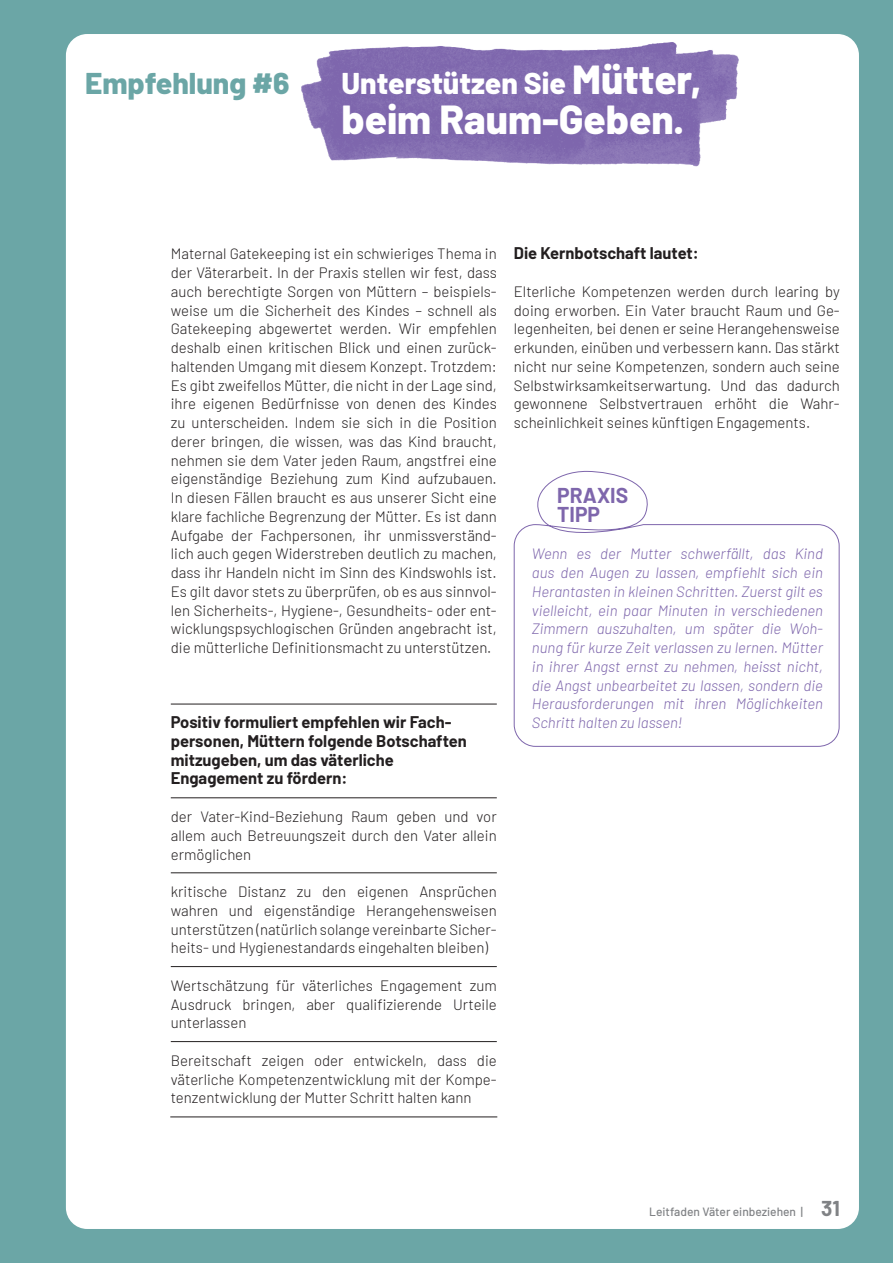
<style>
.page{position:relative;width:893px;height:1263px;background:#6ba6a6}
.page>*{position:absolute;margin:0;border:0;box-sizing:border-box;transform-origin:0 0}
.t1{font:800 40.5px "Barlow";color:#fff}
.t2{font:800 30px "Barlow";color:#fff}
.t3{font:800 30px "Barlow";color:#6ba6a6}
.t4{font:700 21px/18.8px "Barlow";color:#7e66ac}
.t5{font:700 16.5px/18.8px "Barlow";color:#231f20}
.t6{font:300 15px/18.8px "Barlow";color:#231f20;text-align:justify}
.t7{font:italic 300 15px/18.8px "Barlow";color:#7e66ac;text-align:justify}
.t8{font:500 12px "Barlow";color:#808285}
.s1{font-size:40.5px}
.s2{font-weight:700;font-size:21px}
</style>
<div class="page">
<div style="left:66px;top:34px;width:793px;height:1195px;background:#fff;border-radius:21px"></div>
<img style="left:301px;top:42px;width:438px;height:125px">
<hr style="left:171px;top:1116px;width:326px;height:1px;background:#231f20">
<hr style="left:171px;top:704px;width:326px;height:1px;background:#231f20">
<hr style="left:171px;top:797px;width:326px;height:1px;background:#231f20">
<hr style="left:171px;top:872px;width:326px;height:1px;background:#231f20">
<hr style="left:171px;top:966px;width:326px;height:1px;background:#231f20">
<hr style="left:171px;top:1041px;width:326px;height:1px;background:#231f20">
<svg style="left:513px;top:471px;width:327px;height:276px"></svg>
<h2 class="t3" style="left:85px;top:60px;width:206px">Empfehlung #6</h2>
<h2 class="t2" style="left:342px;top:60px;width:361px">Unterstützen Sie <span class="s1">Mütter,</span></h2>
<h1 class="t1" style="left:342px;top:89px;width:344px">beim Raum-Geben.</h1>
<p class="t6" style="left:171px;top:244px;width:328px">Maternal Gatekeeping ist ein schwieriges Thema in der Väterarbeit. In der Praxis stellen wir fest, dass auch berechtigte Sorgen von Müttern – beispiels&shy;weise um die Sicherheit des Kindes – schnell als Gatekeeping abgewertet werden. Wir empfehlen deshalb einen kritischen Blick und einen zurück&shy;haltenden Umgang mit diesem Konzept. Trotzdem:<br>Es gibt zweifellos Mütter, die nicht in der Lage sind, ihre eigenen Bedürfnisse von denen des Kindes zu unterscheiden. Indem sie sich in die Position derer bringen, die wissen, was das Kind braucht, nehmen sie dem Vater jeden Raum, angstfrei eine eigenständige Beziehung zum Kind aufzubauen.<br>In diesen Fällen braucht es aus unserer Sicht eine klare fachliche Begrenzung der Mütter. Es ist dann Aufgabe der Fachpersonen, ihr unmissverständ&shy;lich auch gegen Widerstreben deutlich zu machen, dass ihr Handeln nicht im Sinn des Kindswohls ist.<br>Es gilt davor stets zu überprüfen, ob es aus sinnvol&shy;len Sicherheits-, Hygiene-, Gesundheits- oder ent&shy;wicklungspsychlogischen Gründen angebracht ist, die mütterliche Definitionsmacht zu unterstützen.</p>
<p class="t5" style="left:171px;top:712px;width:298px">Positiv formuliert empfehlen wir Fach&shy;personen, Müttern folgende Botschaften mitzugeben, um das väterliche Engagement zu fördern:</p>
<p class="t6" style="left:171px;top:806px;width:327px">der Vater-Kind-Beziehung Raum geben und vor allem auch Betreuungszeit durch den Vater allein ermöglichen</p>
<p class="t6" style="left:171px;top:881px;width:327px">kritische Distanz zu den eigenen Ansprüchen wahren und eigenständige Herangehensweisen unterstützen (natürlich solange vereinbarte Sicher&shy;heits- und Hygienestandards eingehalten bleiben)</p>
<p class="t6" style="left:171px;top:975px;width:327px">Wertschätzung für väterliches Engagement zum Ausdruck bringen, aber qualifizierende Urteile unterlassen</p>
<p class="t6" style="left:171px;top:1050px;width:327px">Bereitschaft zeigen oder entwickeln, dass die väterliche Kompetenzentwicklung mit der Kompe&shy;tenzentwicklung der Mutter Schritt halten kann</p>
<p class="t5" style="left:514px;top:243px;width:186px">Die Kernbotschaft lautet:</p>
<p class="t6" style="left:514px;top:281px;width:328px">Elterliche Kompetenzen werden durch learing by doing erworben. Ein Vater braucht Raum und Ge&shy;legenheiten, bei denen er seine Herangehensweise erkunden, einüben und verbessern kann. Das stärkt nicht nur seine Kompetenzen, sondern auch seine Selbstwirksamkeitserwartung. Und das dadurch gewonnene Selbstvertrauen erhöht die Wahr&shy;scheinlichkeit seines künftigen Engagements.</p>
<h3 class="t4" style="left:557px;top:485px;width:73px">PRAXIS<br>TIPP</h3>
<p class="t7" style="left:532px;top:544px;width:292px">Wenn es der Mutter schwerfällt, das Kind aus den Augen zu lassen, empfiehlt sich ein Herantasten in kleinen Schritten. Zuerst gilt es vielleicht, ein paar Minuten in verschiedenen Zimmern auszuhalten, um später die Woh&shy;nung für kurze Zeit verlassen zu lernen. Mütter in ihrer Angst ernst zu nehmen, heisst nicht, die Angst unbearbeitet zu lassen, sondern die Herausforderungen mit ihren Möglichkeiten Schritt halten zu lassen!</p>
<p class="t8" style="left:649px;top:1203px;width:192px">Leitfaden Väter einbeziehen | <span class="s2">31</span></p>
</div>
